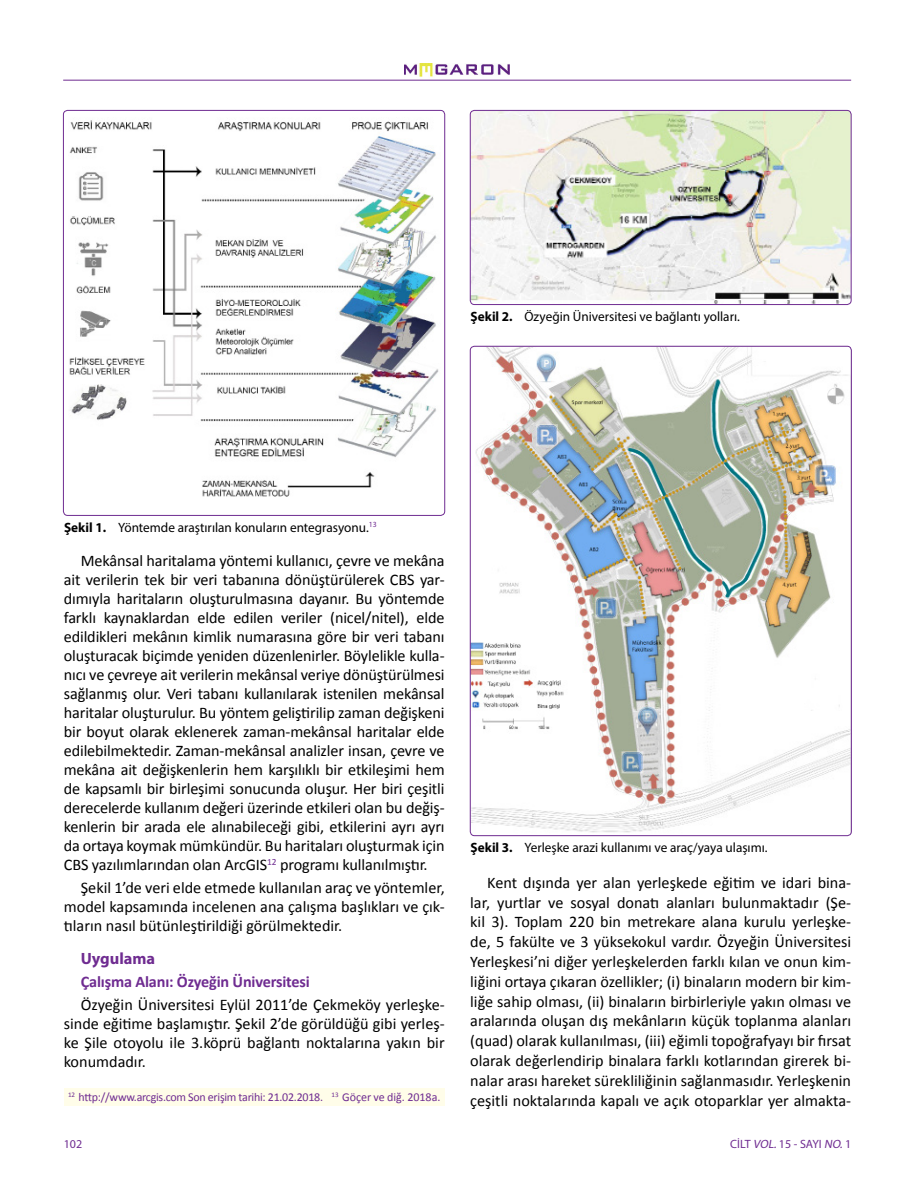
<style>
.page{position:relative;width:915px;height:1191px;background:#fff}
.page>*{position:absolute;margin:0;border:0;box-sizing:border-box;transform-origin:0 0}
.t1{font:700 16.35px "Myriad Pro";color:#6f2c91}
.t2{font:16.2px/19px "Calibri";color:#000;text-align:justify}
.t3{font:700 16.2px "Calibri";letter-spacing:-.01em;color:#6f2c91}
.t4{font:13.5px "Myriad Pro";color:#000}
.t5{font:12px "Calibri";letter-spacing:-.02em;color:#6f2c91}
.t6{font:12px "Myriad Pro";color:#6f2c91}
.s1{font-weight:700}
.s2{font-style:italic}
</style>
<div class="page">
<img style="left:404px;top:64px;width:105px;height:16px">
<hr style="left:63px;top:80px;width:787px;height:1px;background:#6f2c91">
<img style="left:63px;top:110px;width:381px;height:405px">
<div style="left:63px;top:110px;width:382px;height:405px;border:1px solid #6f2c91;border-radius:4px"></div>
<img style="left:470px;top:110px;width:380px;height:194px">
<div style="left:470px;top:110px;width:381px;height:195px;border:1px solid #6f2c91;border-radius:4px"></div>
<img style="left:470px;top:346px;width:381px;height:489px">
<div style="left:64px;top:1088px;width:263px;height:17px;background:#fffde9"></div>
<div style="left:327px;top:1088px;width:117px;height:17px;background:#fffde9"></div>
<p class="t4" style="left:470px;top:308px;width:271px"><span class="s1">Şekil 2.</span> Özyeğin Üniversitesi ve bağlantı yolları.</p>
<p class="t4" style="left:64px;top:519px;width:314px"><span class="s1">Şekil 1.</span> Yöntemde araştırılan konuların entegrasyonu.<sup>13</sup></p>
<p class="t2" style="left:64px;top:551px;width:382px;text-indent:17px">Mekânsal haritalama yöntemi kullanıcı, çevre ve mekâna ait verilerin tek bir veri tabanına dönüştürülerek CBS yar&shy;dımıyla haritaların oluşturulmasına dayanır. Bu yöntemde farklı kaynaklardan elde edilen veriler (nicel/nitel), elde edildikleri mekânın kimlik numarasına göre bir veri tabanı oluşturacak biçimde yeniden düzenlenirler. Böylelikle kulla&shy;nıcı ve çevreye ait verilerin mekânsal veriye dönüştürülmesi sağlanmış olur. Veri tabanı kullanılarak istenilen mekânsal haritalar oluşturulur. Bu yöntem geliştirilip zaman değişkeni bir boyut olarak eklenerek zaman-mekânsal haritalar elde edilebilmektedir. Zaman-mekânsal analizler insan, çevre ve mekâna ait değişkenlerin hem karşılıklı bir etkileşimi hem de kapsamlı bir birleşimi sonucunda oluşur. Her biri çeşitli derecelerde kullanım değeri üzerinde etkileri olan bu değiş&shy;kenlerin bir arada ele alınabileceği gibi, etkilerini ayrı ayrı da ortaya koymak mümkündür. Bu haritaları oluşturmak için CBS yazılımlarından olan ArcGIS<sup>12</sup> programı kullanılmıştır.</p>
<p class="t2" style="left:64px;top:878px;width:382px;text-indent:17px">Şekil 1’de veri elde etmede kullanılan araç ve yöntemler, model kapsamında incelenen ana çalışma başlıkları ve çık&shy;tıların nasıl bütünleştirildiği görülmektedir.</p>
<p class="t1" style="left:81px;top:947px;width:76px">Uygulama</p>
<p class="t3" style="left:81px;top:971px;width:230px">Çalışma Alanı: Özyeğin Üniversitesi</p>
<p class="t2" style="left:64px;top:995px;width:382px;text-indent:17px">Özyeğin Üniversitesi Eylül 2011’de Çekmeköy yerleşke&shy;sinde eğitime başlamıştır. Şekil 2’de görüldüğü gibi yerleş&shy;ke Şile otoyolu ile 3.köprü bağlantı noktalarına yakın bir konumdadır.</p>
<p class="t5" style="left:68px;top:1089px;width:374px"><sup>12</sup> http://www.arcgis.com Son erişim tarihi: 21.02.2018. <sup>13</sup> Göçer ve diğ. 2018a.</p>
<p class="t4" style="left:470px;top:839px;width:298px"><span class="s1">Şekil 3.</span> Yerleşke arazi kullanımı ve araç/yaya ulaşımı.</p>
<p class="t2" style="left:470px;top:872px;width:382px;line-height:19.8px;text-indent:17px">Kent dışında yer alan yerleşkede eğitim ve idari bina&shy;lar, yurtlar ve sosyal donatı alanları bulunmaktadır (Şe&shy;kil 3). Toplam 220 bin metrekare alana kurulu yerleşke&shy;de, 5 fakülte ve 3 yüksekokul vardır. Özyeğin Üniversitesi Yerleşkesi’ni diğer yerleşkelerden farklı kılan ve onun kim&shy;liğini ortaya çıkaran özellikler; (i) binaların modern bir kim&shy;liğe sahip olması, (ii) binaların birbirleriyle yakın olması ve aralarında oluşan dış mekânların küçük toplanma alanları (quad) olarak kullanılması, (iii) eğimli topoğrafyayı bir fırsat olarak değerlendirip binalara farklı kotlarından girerek bi&shy;nalar arası hareket sürekliliğinin sağlanmasıdır. Yerleşkenin çeşitli noktalarında kapalı ve açık otoparklar yer almakta-</p>
<p class="t6" style="left:64px;top:1137px;width:20px">102</p>
<p class="t6" style="left:730px;top:1137px;width:122px">CİLT <span class="s2">VOL.</span>15 - SAYI <span class="s2">NO.</span>1</p>
</div>
